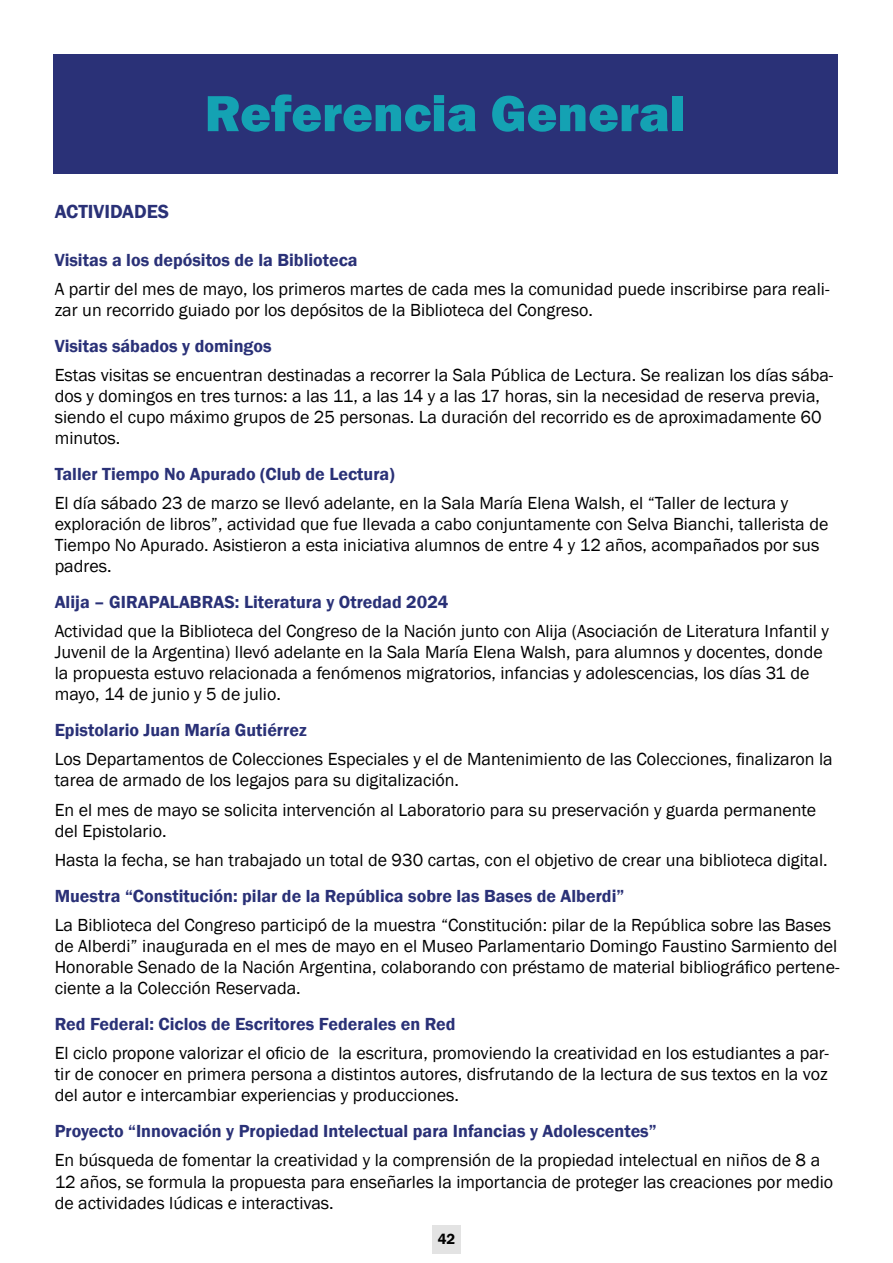
<style>
.page{position:relative;width:893px;height:1263px;background:#fff}
.page>*{position:absolute;margin:0;border:0;box-sizing:border-box;transform-origin:0 0}
.t1{font:800 52.5px "Franklin Gothic";color:#14a2b3}
.t2{font:600 19.5px "Franklin Gothic";color:#2a3177}
.t3{font:18px/21px "Franklin Gothic";color:#000}
.t4{font:600 18px "Franklin Gothic";color:#2a3177}
.t5{font:600 15px "Franklin Gothic";color:#000}
</style>
<div class="page">
<div style="left:432px;top:1225px;width:29px;height:29px;background:#e3e3e3"></div>
<div style="left:53px;top:54px;width:784px;height:120px;background:#2a3177"></div>
<h1 class="t1" style="left:205px;top:80px;width:482px">Referencia General</h1>
<p class="t2" style="left:55px;top:199px;width:116px">ACTIVIDADES</p>
<p class="t4" style="left:55px;top:249px;width:305px">Visitas a los depósitos de la Biblioteca</p>
<p class="t3" style="left:55px;top:279px;width:776px">A partir del mes de mayo, los primeros martes de cada mes la comunidad puede inscribirse para reali&shy;zar un recorrido guiado por los depósitos de la Biblioteca del Congreso.</p>
<p class="t4" style="left:55px;top:335px;width:218px">Visitas sábados y domingos</p>
<p class="t3" style="left:55px;top:365px;width:780px">Estas visitas se encuentran destinadas a recorrer la Sala Pública de Lectura. Se realizan los días sába&shy;dos y domingos en tres turnos: a las 11, a las 14 y a las 17 horas, sin la necesidad de reserva previa, siendo el cupo máximo grupos de 25 personas. La duración del recorrido es de aproximadamente 60 minutos.</p>
<p class="t4" style="left:55px;top:463px;width:341px">Taller Tiempo No Apurado (Club de Lectura)</p>
<p class="t3" style="left:55px;top:493px;width:775px">El día sábado 23 de marzo se llevó adelante, en la Sala María Elena Walsh, el “Taller de lectura y exploración de libros”, actividad que fue llevada a cabo conjuntamente con Selva Bianchi, tallerista de Tiempo No Apurado. Asistieron a esta iniciativa alumnos de entre 4 y 12 años, acompañados por sus padres.</p>
<p class="t4" style="left:55px;top:591px;width:395px">Alija – GIRAPALABRAS: Literatura y Otredad 2024</p>
<p class="t3" style="left:55px;top:621px;width:776px">Actividad que la Biblioteca del Congreso de la Nación junto con Alija (Asociación de Literatura Infantil y Juvenil de la Argentina) llevó adelante en la Sala María Elena Walsh, para alumnos y docentes, donde la propuesta estuvo relacionada a fenómenos migratorios, infancias y adolescencias, los días 31 de mayo, 14 de junio y 5 de julio.</p>
<p class="t4" style="left:55px;top:719px;width:254px">Epistolario Juan María Gutiérrez</p>
<p class="t3" style="left:55px;top:749px;width:779px">Los Departamentos de Colecciones Especiales y el de Mantenimiento de las Colecciones, finalizaron la tarea de armado de los legajos para su digitalización.</p>
<p class="t3" style="left:55px;top:800px;width:763px">En el mes de mayo se solicita intervención al Laboratorio para su preservación y guarda permanente del Epistolario.</p>
<p class="t3" style="left:55px;top:850px;width:774px">Hasta la fecha, se han trabajado un total de 930 cartas, con el objetivo de crear una biblioteca digital.</p>
<p class="t4" style="left:55px;top:885px;width:571px">Muestra “Constitución: pilar de la República sobre las Bases de Alberdi”</p>
<p class="t3" style="left:55px;top:915px;width:786px">La Biblioteca del Congreso participó de la muestra “Constitución: pilar de la República sobre las Bases de Alberdi” inaugurada en el mes de mayo en el Museo Parlamentario Domingo Faustino Sarmiento del Honorable Senado de la Nación Argentina, colaborando con préstamo de material bibliográfico pertene&shy;ciente a la Colección Reservada.</p>
<p class="t4" style="left:55px;top:1013px;width:402px">Red Federal: Ciclos de Escritores Federales en Red</p>
<p class="t3" style="left:55px;top:1043px;width:776px;text-align:justify">El ciclo propone valorizar el oficio de la escritura, promoviendo la creatividad en los estudiantes a par&shy;tir de conocer en primera persona a distintos autores, disfrutando de la lectura de sus textos en la voz del autor e intercambiar experiencias y producciones.</p>
<p class="t4" style="left:55px;top:1120px;width:603px">Proyecto “Innovación y Propiedad Intelectual para Infancias y Adolescentes”</p>
<p class="t3" style="left:55px;top:1150px;width:780px">En búsqueda de fomentar la creatividad y la comprensión de la propiedad intelectual en niños de 8 a<br>12 años, se formula la propuesta para enseñarles la importancia de proteger las creaciones por medio de actividades lúdicas e interactivas.</p>
<p class="t5" style="left:438px;top:1230px;width:19px">42</p>
</div>
